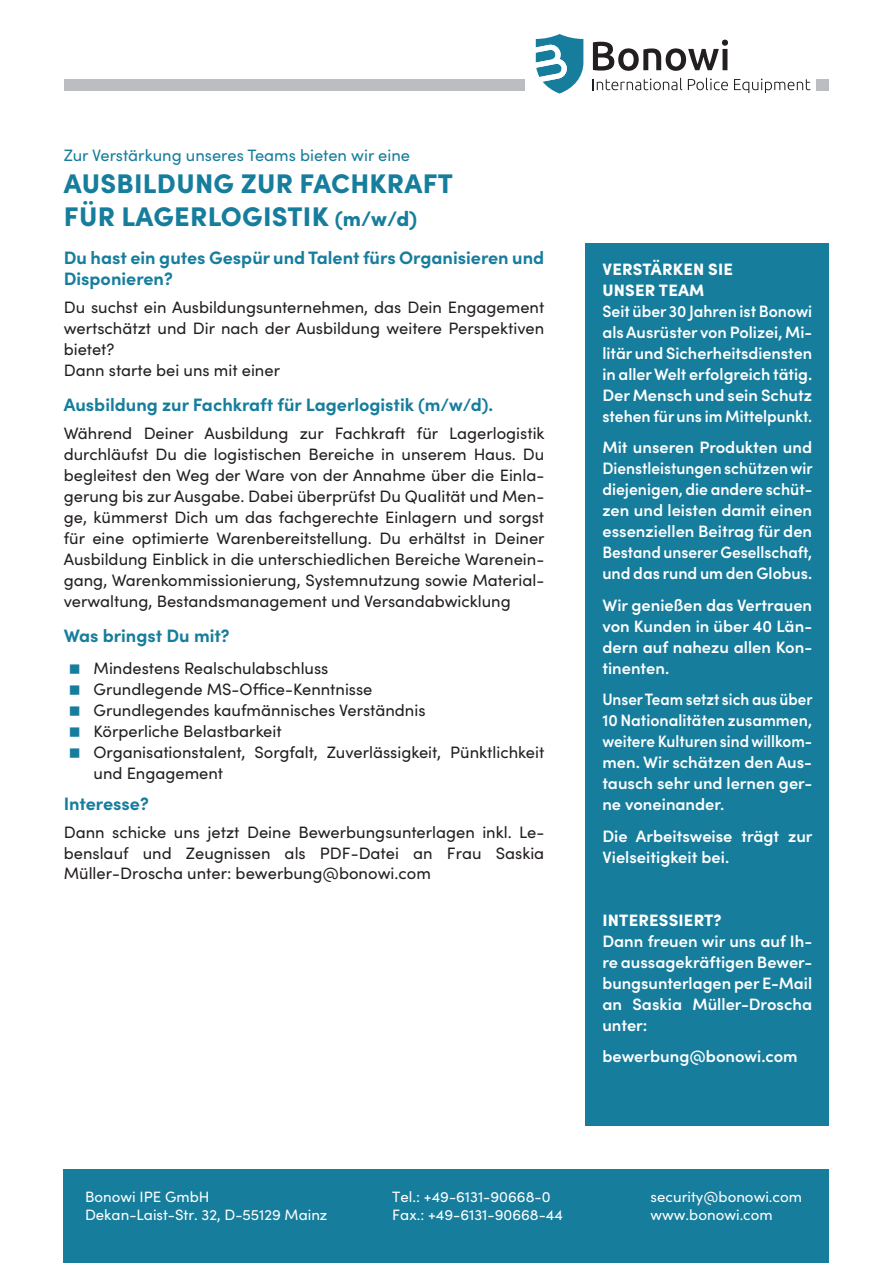
<style>
.page{position:relative;width:893px;height:1263px;background:#fff}
.page>*{position:absolute;margin:0;border:0;box-sizing:border-box;transform-origin:0 0}
.t1{font:900 27px "Sofia Pro";letter-spacing:.01em;color:#167d9c}
.Zwischenüberschrift{font:700 18px/21px "Sofia Pro";color:#167d9c}
.Copy{font:700 18px "Sofia Pro";letter-spacing:-.005em;color:#167d9c}
.Copy-2{font:16.5px/21px "Sofia Pro";color:#231f20;text-align:justify}
.Copy_Block_blau{font:600 16.5px/21px "Sofia Pro";color:#fff;text-align:justify}
.Copy_Block_blau-2{font:600 16.5px/21px "Sofia Pro";color:#fff;text-align:justify;scale:.96 1}
.Copy_Block_blau-3{font:600 16.5px/21px "Sofia Pro";color:#fff;text-align:justify;scale:.93 1}
.t2{font:16.5px "Sofia Pro";color:#167d9c}
.Copy_Blau_Head{font:900 16.5px "Sofia Pro";letter-spacing:.01em;color:#fff}
.t3{font:15px/18px "Sofia Pro";color:#fff}
.s1{font-size:21px}
</style>
<div class="page">
<svg style="left:593px;top:78px;width:89px;height:12px"></svg>
<svg style="left:688px;top:78px;width:40px;height:12px"></svg>
<svg style="left:734px;top:79px;width:76px;height:14px"></svg>
<svg style="left:593px;top:40px;width:135px;height:31px"></svg>
<svg style="left:536px;top:34px;width:47px;height:60px"></svg>
<div style="left:64px;top:79px;width:460px;height:12px;background:#bcbdc0"></div>
<div style="left:816px;top:79px;width:13px;height:12px;background:#bcbdc0"></div>
<div style="left:64px;top:1169px;width:765px;height:94px;background:#167d9c"></div>
<div style="left:585px;top:243px;width:244px;height:882px;background:#167d9c"></div>
<p class="t2" style="left:64px;top:143px;width:348px">Zur Verstärkung unseres Teams bieten wir eine</p>
<p class="t1" style="left:64px;top:162px;width:390px">AUSBILDUNG ZUR FACHKRAFT</p>
<p class="t1" style="left:64px;top:195px;width:355px">FÜR LAGERLOGISTIK <span class="s1">(m/w/d)</span></p>
<p class="Zwischenüberschrift" style="left:64px;top:246px;width:482px">Du hast ein gutes Gespür und Talent fürs Organisieren und<br>Disponieren?</p>
<p class="Copy-2" style="left:64px;top:296px;width:482px">Du suchst ein Ausbildungsunternehmen, das Dein Engagement wertschätzt und Dir nach der Ausbildung weitere Perspektiven bietet?</p>
<p class="Copy-2" style="left:64px;top:359px;width:218px">Dann starte bei uns mit einer</p>
<p class="Zwischenüberschrift" style="left:64px;top:393px;width:431px">Ausbildung zur Fachkraft für Lagerlogistik (m/w/d).</p>
<p class="Copy-2" style="left:64px;top:422px;width:482px">Während Deiner Ausbildung zur Fachkraft für Lagerlogistik durchläufst Du die logistischen Bereiche in unserem Haus. Du begleitest den Weg der Ware von der Annahme über die Einla&shy;gerung bis zur Ausgabe. Dabei überprüfst Du Qualität und Men&shy;ge, kümmerst Dich um das fachgerechte Einlagern und sorgst für eine optimierte Warenbereitstellung. Du erhältst in Deiner Ausbildung Einblick in die unterschiedlichen Bereiche Warenein&shy;gang, Warenkommissionierung, Systemnutzung sowie Material&shy;verwaltung, Bestandsmanagement und Versandabwicklung</p>
<p class="Zwischenüberschrift" style="left:64px;top:624px;width:167px">Was bringst Du mit?</p>
<p class="Copy-2" style="left:94px;top:657px;width:236px">Mindestens Realschulabschluss</p>
<p class="Copy-2" style="left:94px;top:678px;width:280px">Grundlegende MS-Office-Kenntnisse</p>
<p class="Copy-2" style="left:94px;top:699px;width:333px">Grundlegendes kaufmännisches Verständnis</p>
<p class="Copy-2" style="left:94px;top:720px;width:190px">Körperliche Belastbarkeit</p>
<p class="Copy-2" style="left:94px;top:741px;width:452px">Organisationstalent, Sorgfalt, Zuverlässigkeit, Pünktlichkeit und Engagement</p>
<p class="Copy" style="left:64px;top:790px;width:87px">Interesse?</p>
<p class="Copy-2" style="left:64px;top:821px;width:482px;line-height:20.4px">Dann schicke uns jetzt Deine Bewerbungsunterlagen inkl. Le&shy;benslauf und Zeugnissen als PDF-Datei an Frau Saskia Müller-Droscha unter: bewerbung@bonowi.com</p>
<p class="Copy_Blau_Head" style="left:602px;top:256px;width:132px">VERSTÄRKEN SIE</p>
<p class="Copy_Blau_Head" style="left:602px;top:277px;width:103px">UNSER TEAM</p>
<p class="Copy_Block_blau-2" style="left:602px;top:299px;width:220px">Seit über 30 Jahren ist Bonowi als Ausrüster von Polizei, Mi&shy;litär und Sicherheitsdiensten in aller Welt erfolgreich tätig.<br>Der Mensch und sein Schutz stehen für uns im Mittelpunkt.</p>
<p class="Copy_Block_blau" style="left:602px;top:436px;width:212px">Mit unseren Produkten und Dienstleistungen schützen wir diejenigen, die andere schüt&shy;zen und leisten damit einen essenziellen Beitrag für den Bestand unserer Gesellschaft, und das rund um den Globus.</p>
<p class="Copy_Block_blau" style="left:602px;top:593px;width:211px">Wir genießen das Vertrauen von Kunden in über 40 Län&shy;dern auf nahezu allen Kon&shy;tinenten.</p>
<p class="Copy_Block_blau-3" style="left:602px;top:688px;width:227px">Unser Team setzt sich aus über 10 Nationalitäten zusammen, weitere Kulturen sind willkom&shy;men. Wir schätzen den Aus&shy;tausch sehr und lernen ger&shy;ne voneinander.</p>
<p class="Copy_Block_blau" style="left:602px;top:824px;width:212px">Die Arbeitsweise trägt zur<br>Vielseitigkeit bei.</p>
<p class="Copy_Blau_Head" style="left:602px;top:907px;width:121px">INTERESSIERT?</p>
<p class="Copy_Block_blau" style="left:602px;top:929px;width:211px">Dann freuen wir uns auf Ih&shy;re aussagekräftigen Bewer&shy;bungsunterlagen per E-Mail an Saskia Müller-Droscha unter:</p>
<p class="Copy_Block_blau" style="left:602px;top:1045px;width:197px">bewerbung@bonowi.com</p>
<p class="t3" style="left:85px;top:1186px;width:244px">Bonowi IPE GmbH<br>Dekan-Laist-Str. 32, D-55129 Mainz</p>
<p class="t3" style="left:392px;top:1186px;width:172px">Tel.: +49-6131-90668-0<br>Fax.: +49-6131-90668-44</p>
<p class="t3" style="left:651px;top:1186px;width:153px">security@bonowi.com www.bonowi.com</p>
</div>
